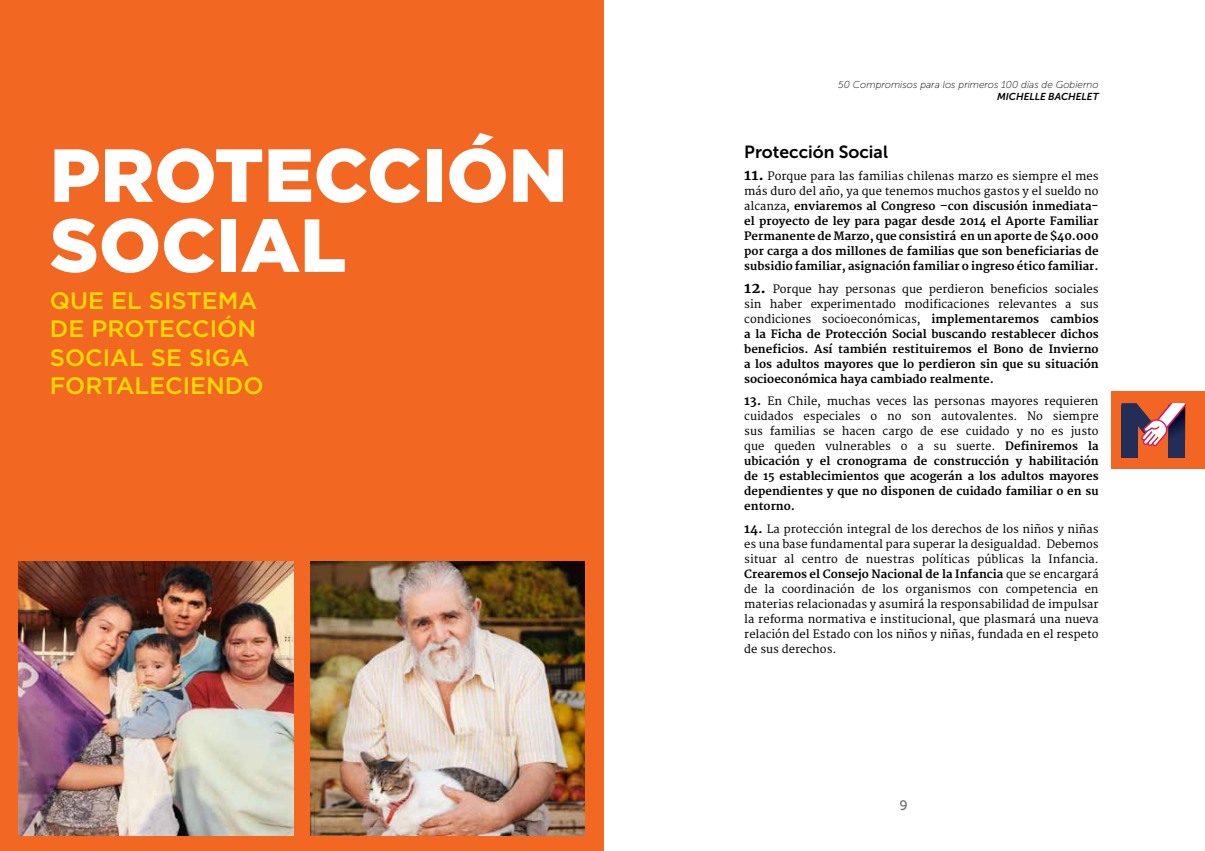
<style>
.page{position:relative;width:1205px;height:851px;background:#fff}
.page>*{position:absolute;margin:0;border:0;box-sizing:border-box;transform-origin:0 0}
.t1{font:900 75px/70px "Gotham";color:#fff}
.t2{font:500 23.75px/28.5px "Gotham";color:#ffdb00}
.t3{font:17.5px "Museo Sans 700";color:#000}
.t4{font:13.75px "Museo Sans 500";color:#6d6e71}
.t5{font:11.25px/15px "Merriweather";color:#000;text-align:justify}
.t6{font:700 11.25px/15px "Merriweather";color:#000;text-align:justify}
.t7{font:italic 10px "Museo Sans 100";color:#000}
.t8{font:italic 10px "Museo Sans 700";color:#000}
.s1{font-size:15px}
.s2{font-weight:400}
.s3{font-weight:700;font-size:12.5px}
.s4{font-weight:700}
</style>
<div class="page">
<div style="left:1112px;top:391px;width:93px;height:78px;background:#f26522"></div>
<div style="left:1121px;top:405px;width:17px;height:52px;background:#222e58"></div>
<div style="left:1168px;top:405px;width:17px;height:52px;background:#222e58"></div>
<svg style="left:1121px;top:403px;width:65px;height:43px"></svg>
<div style="left:0;top:0;width:603px;height:850px;background:#f26722"></div>
<img style="left:310px;top:561px;width:275px;height:274px">
<img style="left:19px;top:561px;width:274px;height:274px">
<h1 class="t1" style="left:50px;top:139px;width:519px">PROTECCIÓN<br>SOCIAL</h1>
<h2 class="t2" style="left:50px;top:285px;width:215px">QUE EL SISTEMA<br>DE PROTECCIÓN<br>SOCIAL SE SIGA<br>FORTALECIENDO</h2>
<p class="t7" style="left:838px;top:79px;width:262px">50 Compromisos para los primeros 100 días de Gobierno</p>
<p class="t8" style="left:997px;top:91px;width:103px">MICHELLE BACHELET</p>
<h3 class="t3" style="left:744px;top:142px;width:145px">Protección Social</h3>
<p class="t6" style="left:744px;top:169px;width:356px"><span class="s1">11.</span> <span class="s2">Porque para las familias chilenas marzo es siempre el mes más duro del año, ya que tenemos muchos gastos y el sueldo no alcanza,</span> enviaremos al Congreso –con discusión inmediata&shy;el proyecto de ley para pagar desde 2014 el Aporte Familiar Permanente de Marzo, que consistirá en un aporte de $40.000 por carga a dos millones de familias que son beneficiarias de subsidio familiar, asignación familiar o ingreso ético familiar.</p>
<p class="t6" style="left:744px;top:281px;width:356px"><span class="s1">12.</span> <span class="s2">Porque hay personas que perdieron beneficios sociales sin haber experimentado modificaciones relevantes a sus condiciones socioeconómicas,</span> implementaremos cambios a la Ficha de Protección Social buscando restablecer dichos beneficios. Así también restituiremos el Bono de Invierno a los adultos mayores que lo perdieron sin que su situación socioeconómica haya cambiado realmente.</p>
<p class="t5" style="left:744px;top:394px;width:356px"><span class="s3">13.</span> En Chile, muchas veces las personas mayores requieren cuidados especiales o no son autovalentes. No siempre sus familias se hacen cargo de ese cuidado y no es justo que queden vulnerables o a su suerte. <span class="s4">Definiremos la ubicación y el cronograma de construcción y habilitación de 15 establecimientos que acogerán a los adultos mayores dependientes y que no disponen de cuidado familiar o en su entorno.</span></p>
<p class="t5" style="left:744px;top:521px;width:356px"><span class="s3">14.</span> La protección integral de los derechos de los niños y niñas es una base fundamental para superar la desigualdad. Debemos situar al centro de nuestras políticas públicas la Infancia.<br><span class="s4">Crearemos el Consejo Nacional de la Infancia</span> que se encargará de la coordinación de los organismos con competencia en materias relacionadas y asumirá la responsabilidad de impulsar la reforma normativa e institucional, que plasmará una nueva relación del Estado con los niños y niñas, fundada en el respeto de sus derechos.</p>
<p class="t4" style="left:899px;top:797px;width:10px">9</p>
</div>
